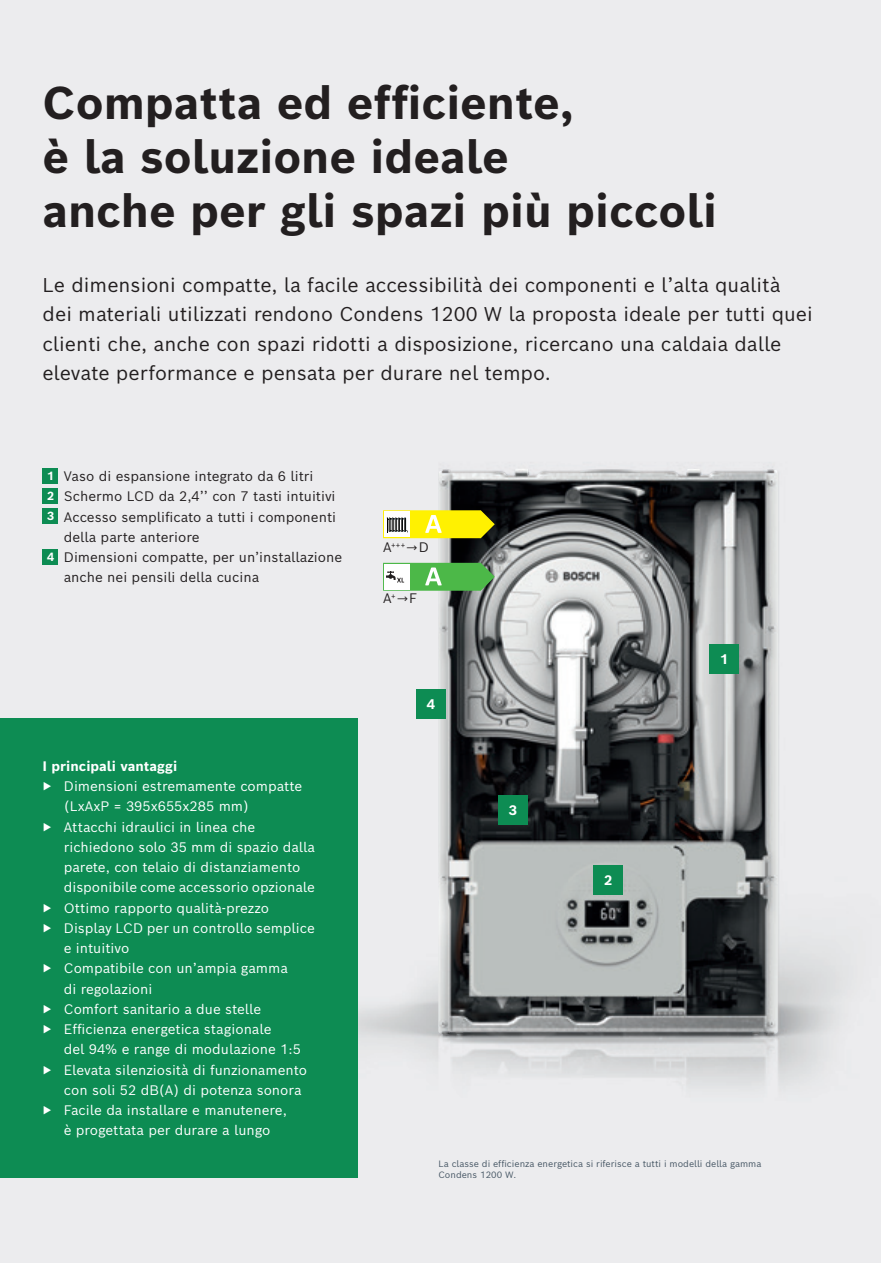
<style>
.page{position:relative;width:881px;height:1263px;background:#fff}
.page>*{position:absolute;margin:0;border:0;box-sizing:border-box;transform-origin:0 0}
.t1{font:700 45px/54px "Bosch Sans";color:#231f20}
.t2{font:19.5px/29.2px "Bosch Sans";color:#231f20}
.t3{font:13.5px "Bosch Sans";color:#fff}
.t4{font:13.5px "Bosch Sans";color:#231f20}
.t5{font:700 13.5px "Bosch Sans";color:#fff}
.t6{font:9px/10.8px "Bosch Sans";color:#465664}
.s1{font-weight:700;font-size:11.55px;color:#fff}
</style>
<div class="page">
<div style="left:0;top:0;width:880px;height:1263px;background:#ececee"></div>
<div style="left:43px;top:468px;width:15px;height:15px;background:#0d8c53"></div>
<div style="left:43px;top:488px;width:15px;height:15px;background:#0d8c53"></div>
<div style="left:43px;top:508px;width:15px;height:16px;background:#0d8c53"></div>
<div style="left:43px;top:549px;width:15px;height:15px;background:#0d8c53"></div>
<img style="left:357px;top:467px;width:485px;height:659px">
<img style="left:438px;top:469px;width:339px;height:566px">
<div style="left:0;top:718px;width:357px;height:460px;background:#0d8c53"></div>
<div style="left:709px;top:644px;width:30px;height:30px;background:#0d8c53"></div>
<div style="left:593px;top:865px;width:29px;height:30px;background:#0d8c53"></div>
<div style="left:497px;top:795px;width:30px;height:30px;background:#0d8c53"></div>
<div style="left:416px;top:689px;width:29px;height:30px;background:#0d8c53"></div>
<svg style="left:383px;top:510px;width:111px;height:28px;background:#e2d938"></svg>
<svg style="left:383px;top:563px;width:111px;height:28px;background:#79c277"></svg>
<h1 class="t1" style="left:43px;top:75px;width:675px">Compatta ed efficiente,<br>è la soluzione ideale<br>anche per gli spazi più piccoli</h1>
<p class="t2" style="left:43px;top:270px;width:771px">Le dimensioni compatte, la facile accessibilità dei componenti e l’alta qualità dei materiali utilizzati rendono Condens 1200 W la proposta ideale per tutti quei clienti che, anche con spazi ridotti a disposizione, ricercano una caldaia dalle elevate performance e pensata per durare nel tempo.</p>
<p class="t4" style="left:47px;top:467px;width:268px"><span class="s1">1</span> Vaso di espansione integrato da 6 litri</p>
<p class="t4" style="left:47px;top:487px;width:290px"><span class="s1">2</span> Schermo LCD da 2,4’’ con 7 tasti intuitivi</p>
<p class="t4" style="left:47px;top:508px;width:290px"><span class="s1">3</span> Accesso semplificato a tutti i componenti</p>
<p class="t4" style="left:64px;top:528px;width:137px">della parte anteriore</p>
<p class="t4" style="left:47px;top:548px;width:296px"><span class="s1">4</span> Dimensioni compatte, per un’installazione</p>
<p class="t4" style="left:64px;top:568px;width:197px">anche nei pensili della cucina</p>
<p class="t5" style="left:43px;top:757px;width:136px">I principali vantaggi</p>
<p class="t3" style="left:43px;top:777px;width:261px">▶ Dimensioni estremamente compatte</p>
<p class="t3" style="left:64px;top:797px;width:187px">(LxAxP = 395x655x285 mm)</p>
<p class="t3" style="left:43px;top:818px;width:214px">▶ Attacchi idraulici in linea che</p>
<p class="t3" style="left:64px;top:838px;width:252px">richiedono solo 35 mm di spazio dalla</p>
<p class="t3" style="left:64px;top:858px;width:238px">parete, con telaio di distanziamento</p>
<p class="t3" style="left:64px;top:878px;width:252px">disponibile come accessorio opzionale</p>
<p class="t3" style="left:43px;top:899px;width:228px">▶ Ottimo rapporto qualità-prezzo</p>
<p class="t3" style="left:43px;top:919px;width:274px">▶ Display LCD per un controllo semplice</p>
<p class="t3" style="left:64px;top:939px;width:67px">e intuitivo</p>
<p class="t3" style="left:43px;top:959px;width:247px">▶ Compatibile con un’ampia gamma</p>
<p class="t3" style="left:64px;top:980px;width:90px">di regolazioni</p>
<p class="t3" style="left:43px;top:1000px;width:220px">▶ Comfort sanitario a due stelle</p>
<p class="t3" style="left:43px;top:1020px;width:230px">▶ Efficienza energetica stagionale</p>
<p class="t3" style="left:64px;top:1040px;width:239px">del 94% e range di modulazione 1:5</p>
<p class="t3" style="left:43px;top:1061px;width:266px">▶ Elevata silenziosità di funzionamento</p>
<p class="t3" style="left:64px;top:1081px;width:239px">con soli 52 dB(A) di potenza sonora</p>
<p class="t3" style="left:43px;top:1101px;width:246px">▶ Facile da installare e manutenere,</p>
<p class="t3" style="left:64px;top:1121px;width:208px">è progettata per durare a lungo</p>
<p class="t4" style="left:383px;top:538px;width:47px">A<sup>+++</sup>→D</p>
<p class="t4" style="left:383px;top:589px;width:36px">A<sup>+</sup>→F</p>
<p class="t5" style="left:426px;top:695px;width:10px">4</p>
<p class="t5" style="left:508px;top:801px;width:10px">3</p>
<p class="t5" style="left:603px;top:871px;width:10px">2</p>
<p class="t5" style="left:720px;top:650px;width:10px">1</p>
<p class="t6" style="left:438px;top:1158px;width:324px">La classe di efficienza energetica si riferisce a tutti i modelli della gamma<br>Condens 1200 W.</p>
</div>
